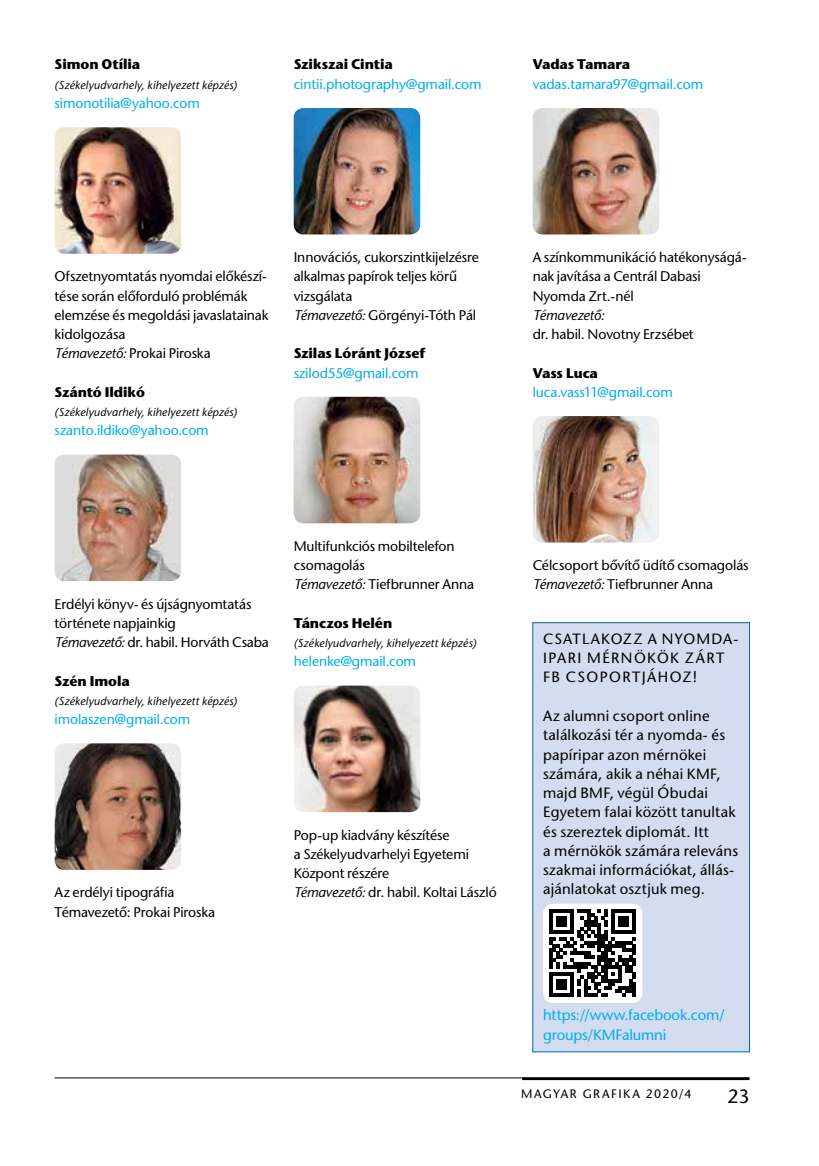
<style>
.page{position:relative;width:819px;height:1166px;background:#fff}
.page>*{position:absolute;margin:0;border:0;box-sizing:border-box;transform-origin:0 0}
.t1{font:19.25px "ITC Stone Sans";color:#000}
.t2{font:14.88px/19.2px "ITC Stone Sans";letter-spacing:.015em;color:#000}
.t3{font:14.88px/19.2px "ITC Stone Sans";letter-spacing:.095em;color:#000}
.t4{font:14.88px/19.2px "ITC Stone Sans";letter-spacing:-.01em;color:#00aeef}
.t5{font:14px/19.2px "ITC Stone Sans";letter-spacing:-.01em;color:#000}
.t6{font:14px "ITC Stone Sans";letter-spacing:-.01em;color:#00aeef}
.t7{font:700 14px "ITC Stone Sans";letter-spacing:-.005em;color:#000}
.t8{font:italic 14px "ITC Stone Sans";letter-spacing:-.015em;color:#000}
.t9{font:12.25px "ITC Stone Sans";letter-spacing:.12em;color:#000}
.t10{font:italic 11.38px "ITC Stone Sans";letter-spacing:.015em;color:#000}
.s1{font-style:italic}
</style>
<div class="page">
<hr style="left:55px;top:1077px;width:694px;height:1px;background:#000">
<hr style="left:522px;top:1077px;width:227px;height:3px;background:#000">
<img style="left:55px;top:127px;width:126px;height:127px">
<img style="left:55px;top:454px;width:126px;height:127px">
<img style="left:294px;top:108px;width:126px;height:126px">
<img style="left:294px;top:397px;width:126px;height:126px">
<img style="left:294px;top:685px;width:126px;height:127px">
<img style="left:55px;top:743px;width:126px;height:127px">
<img style="left:532px;top:108px;width:127px;height:126px">
<img style="left:533px;top:416px;width:126px;height:126px">
<div style="left:532px;top:623px;width:217px;height:429px;background:#d4dcf0"></div>
<svg style="left:543px;top:904px;width:99px;height:99px;background:#878787"></svg>
<p class="t7" style="left:55px;top:57px;width:87px">Simon Otília</p>
<p class="t10" style="left:55px;top:79px;width:184px">(Székelyudvarhely, kihelyezett képzés)</p>
<p class="t6" style="left:55px;top:96px;width:147px">simonotilia@yahoo.com</p>
<p class="t7" style="left:294px;top:57px;width:100px">Szikszai Cintia</p>
<p class="t6" style="left:294px;top:76px;width:189px">cintii.photography@gmail.com</p>
<p class="t7" style="left:532px;top:57px;width:99px">Vadas Tamara</p>
<p class="t6" style="left:532px;top:76px;width:172px">vadas.tamara97@gmail.com</p>
<p class="t5" style="left:55px;top:269px;width:215px">Ofszetnyomtatás nyomdai előkészí&shy;tése során előforduló problémák elemzése és megoldási javaslatainak kidolgozása<br><span class="s1">Témavezető:</span> Prokai Piroska</p>
<p class="t7" style="left:55px;top:384px;width:92px">Szántó Ildikó</p>
<p class="t10" style="left:55px;top:406px;width:184px">(Székelyudvarhely, kihelyezett képzés)</p>
<p class="t6" style="left:55px;top:423px;width:156px">szanto.ildiko@yahoo.com</p>
<p class="t5" style="left:294px;top:249px;width:187px">Innovációs, cukorszintkijelzésre alkalmas papírok teljes körű vizsgálata<br><span class="s1">Témavezető:</span> Görgényi-Tóth Pál</p>
<p class="t7" style="left:294px;top:346px;width:133px">Szilas Lóránt József</p>
<p class="t6" style="left:294px;top:365px;width:126px">szilod55@gmail.com</p>
<p class="t5" style="left:532px;top:249px;width:215px">A színkommunikáció hatékonyságá&shy;nak javítása a Centrál Dabasi<br>Nyomda Zrt.-nél</p>
<p class="t8" style="left:532px;top:307px;width:73px">Témavezető:</p>
<p class="t5" style="left:532px;top:326px;width:162px">dr. habil. Novotny Erzsébet</p>
<p class="t7" style="left:532px;top:365px;width:67px">Vass Luca</p>
<p class="t6" style="left:532px;top:384px;width:142px">luca.vass11@gmail.com</p>
<p class="t5" style="left:55px;top:596px;width:216px">Erdélyi könyv- és újságnyomtatás története napjainkig<br><span class="s1">Témavezető:</span> dr. habil. Horváth Csaba</p>
<p class="t7" style="left:55px;top:673px;width:77px">Szén Imola</p>
<p class="t10" style="left:55px;top:695px;width:184px">(Székelyudvarhely, kihelyezett képzés)</p>
<p class="t6" style="left:55px;top:712px;width:137px">imolaszen@gmail.com</p>
<p class="t5" style="left:294px;top:538px;width:182px">Multifunkciós mobiltelefon csomagolás<br><span class="s1">Témavezető:</span> Tiefbrunner Anna</p>
<p class="t7" style="left:294px;top:615px;width:100px">Tánczos Helén</p>
<p class="t10" style="left:294px;top:637px;width:184px">(Székelyudvarhely, kihelyezett képzés)</p>
<p class="t6" style="left:294px;top:654px;width:124px">helenke@gmail.com</p>
<p class="t5" style="left:55px;top:885px;width:162px">Az erdélyi tipográfia<br>Témavezető: Prokai Piroska</p>
<p class="t5" style="left:294px;top:827px;width:204px">Pop-up kiadvány készítése<br>a Székelyudvarhelyi Egyetemi<br>Központ részére<br><span class="s1">Témavezető:</span> dr. habil. Koltai László</p>
<p class="t5" style="left:532px;top:557px;width:217px">Célcsoport bővítő üdítő csomagolás<br><span class="s1">Témavezető:</span> Tiefbrunner Anna</p>
<p class="t3" style="left:543px;top:631px;width:197px">CSATLAKOZZ A NYOMDA-<br>IPARI MÉRNÖKÖK ZÁRT<br>FB CSOPORTJÁHOZ!</p>
<p class="t2" style="left:543px;top:708px;width:197px">Az alumni csoport online találkozási tér a nyomda- és papíripar azon mérnökei számára, akik a néhai KMF, majd BMF, végül Óbudai<br>Egyetem falai között tanultak és szereztek diplomát. Itt<br>a mérnökök számára releváns szakmai információkat, állás&shy;ajánlatokat osztjuk meg.</p>
<p class="t4" style="left:543px;top:1007px;width:183px">https://www.facebook.com/ groups/KMFalumni</p>
<p class="t9" style="left:521px;top:1087px;width:172px">MAGYAR GRAFIKA 2020/4</p>
<h1 class="t1" style="left:727px;top:1085px;width:23px">23</h1>
</div>
